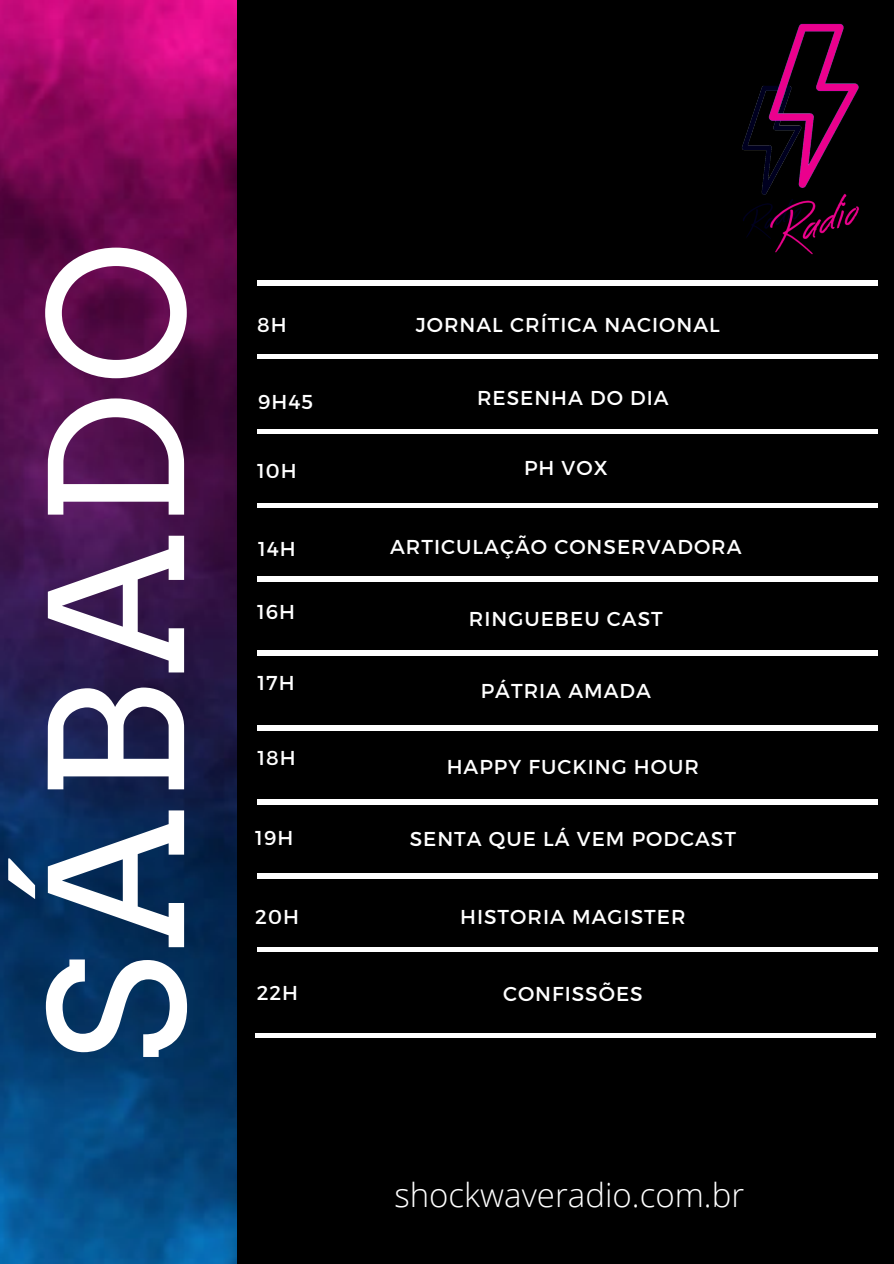
<style>
.page{position:relative;width:894px;height:1264px;background:#fff}
.page>*{position:absolute;margin:0;border:0;box-sizing:border-box;transform-origin:0 0}
.t1{font:183.9px "Arvo";letter-spacing:.04em;color:#fff}
.t2{font:300 33px "Open Sans";color:#fff}
.t3{font:20.1px "Montserrat";letter-spacing:.05em;color:#fff}
</style>
<div class="page">
<div style="left:0;top:0;width:893px;height:1263px;background:#000"></div>
<img style="left:0;top:0;width:237px;height:1263px">
<div style="left:257px;top:280px;width:620px;height:5px;background:#fff"></div>
<div style="left:257px;top:354px;width:620px;height:5px;background:#fff"></div>
<div style="left:257px;top:429px;width:620px;height:5px;background:#fff"></div>
<hr style="left:257px;top:503px;width:620px;height:4px;background:#fff">
<div style="left:257px;top:873px;width:620px;height:5px;background:#fff"></div>
<hr style="left:257px;top:947px;width:620px;height:4px;background:#fff">
<hr style="left:257px;top:577px;width:620px;height:4px;background:#fff">
<div style="left:257px;top:650px;width:620px;height:5px;background:#fff"></div>
<hr style="left:257px;top:726px;width:620px;height:4px;background:#fff">
<div style="left:257px;top:799px;width:620px;height:5px;background:#fff"></div>
<img style="left:742px;top:99px;width:16px;height:139px">
<img style="left:758px;top:23px;width:119px;height:263px">
<hr style="left:255px;top:1033px;width:620px;height:4px;background:#fff">
<p class="t1" style="left:7px;top:1064px;width:824px;rotate:-90deg">SÁBADO</p>
<p class="t3" style="left:257px;top:312px;width:31px">8H</p>
<p class="t3" style="left:415px;top:312px;width:305px">JORNAL CRÍTICA NACIONAL</p>
<p class="t3" style="left:258px;top:389px;width:56px">9H45</p>
<p class="t3" style="left:477px;top:385px;width:193px">RESENHA DO DIA</p>
<p class="t3" style="left:257px;top:457px;width:41px">10H</p>
<p class="t3" style="left:524px;top:454px;width:85px">PH VOX</p>
<p class="t3" style="left:258px;top:535px;width:39px">14H</p>
<p class="t3" style="left:390px;top:534px;width:353px">ARTICULAÇÃO CONSERVADORA</p>
<p class="t3" style="left:257px;top:598px;width:39px">16H</p>
<p class="t3" style="left:469px;top:605px;width:195px">RINGUEBEU CAST</p>
<p class="t3" style="left:257px;top:669px;width:39px">17H</p>
<p class="t3" style="left:480px;top:677px;width:172px">PÁTRIA AMADA</p>
<p class="t3" style="left:257px;top:744px;width:40px">18H</p>
<p class="t3" style="left:446px;top:754px;width:254px">HAPPY FUCKING HOUR</p>
<p class="t3" style="left:255px;top:825px;width:40px">19H</p>
<p class="t3" style="left:409px;top:825px;width:328px">SENTA QUE LÁ VEM PODCAST</p>
<p class="t3" style="left:255px;top:903px;width:45px">20H</p>
<p class="t3" style="left:460px;top:903px;width:227px">HISTORIA MAGISTER</p>
<p class="t3" style="left:256px;top:980px;width:43px">22H</p>
<p class="t3" style="left:503px;top:980px;width:141px">CONFISSÕES</p>
<p class="t2" style="left:394px;top:1171px;width:351px">shockwaveradio.com.br</p>
</div>
